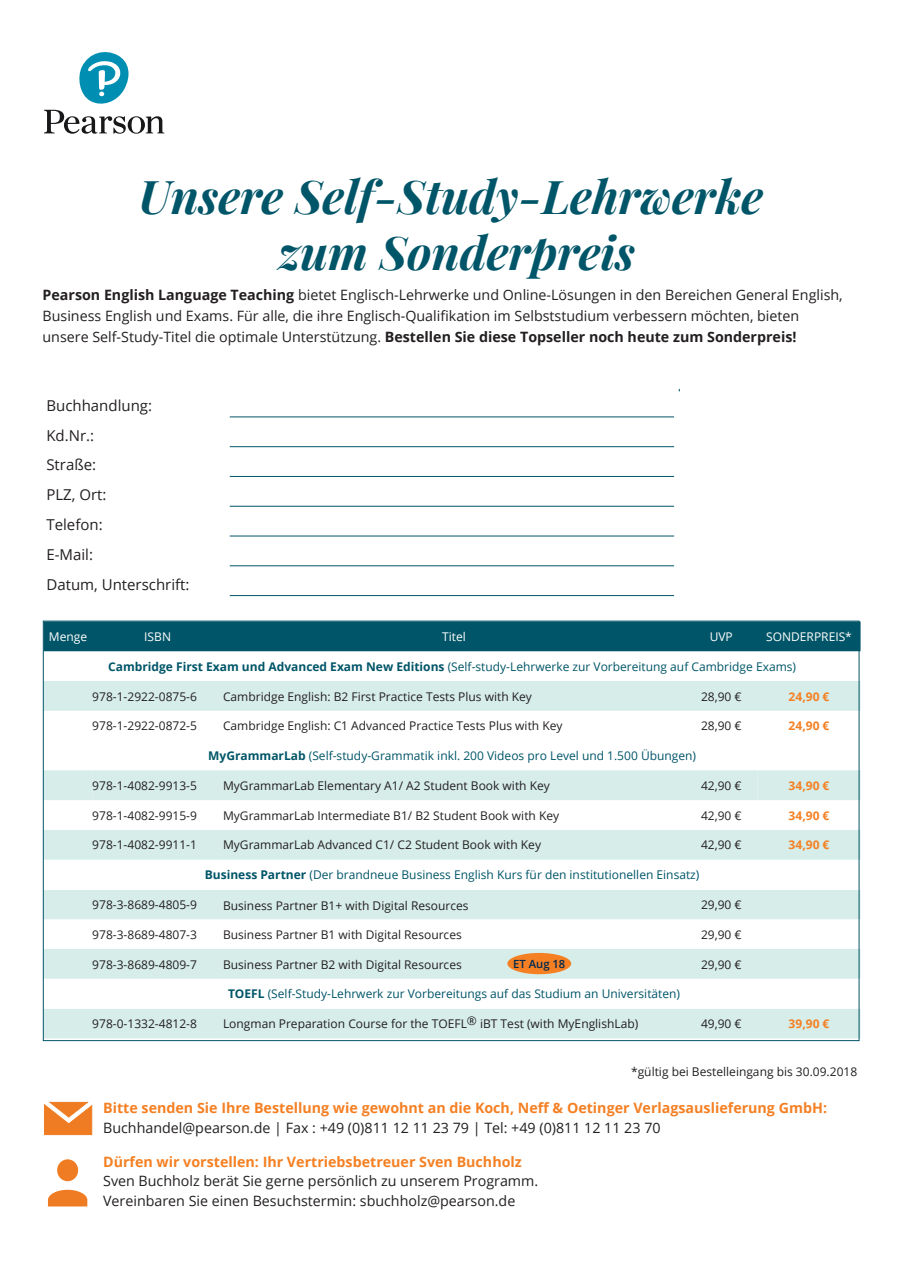
<style>
.page{position:relative;width:902px;height:1272px;background:#fff}
.page>*{position:absolute;margin:0;border:0;box-sizing:border-box;transform-origin:0 0}
.t1{font:italic 700 46.5px "Playfair Display";color:#005568}
.t2{font:15px "Open Sans";color:#231f20}
.t3{font:14.25px/21px "Open Sans";color:#231f20}
.t4{font:700 14.25px "Open Sans";color:#f58023}
.t5{font:700 14.25px "Open Sans";color:#231f20}
.t6{font:12px "Open Sans";color:#231f20}
.t7{font:12px "Open Sans";color:#005568}
.t8{font:700 12px "Open Sans";color:#f58023}
.t9{font:12px "Open Sans";color:#fff}
.t10{font:600 11.25px "Open Sans";color:#00294e}
.s1{font-weight:700}
.s2{font-weight:400}
</style>
<div class="page">
<svg style="left:45px;top:52px;width:119px;height:82px"></svg>
<div style="left:45px;top:621px;width:815px;height:30px;background:#005568"></div>
<svg style="left:45px;top:681px;width:815px;height:89px"></svg>
<svg style="left:45px;top:770px;width:815px;height:268px;fill:#d6ede9"></svg>
<div style="left:44px;top:859px;width:816px;height:30px;background:#fff"></div>
<svg style="left:45px;top:978px;width:815px;height:30px"></svg>
<hr style="left:228px;top:416px;width:451px;height:1px;background:#005568">
<hr style="left:228px;top:446px;width:451px;height:1px;background:#005568">
<hr style="left:228px;top:476px;width:451px;height:1px;background:#005568">
<hr style="left:228px;top:506px;width:451px;height:1px;background:#005568">
<hr style="left:228px;top:535px;width:451px;height:1px;background:#005568">
<hr style="left:228px;top:565px;width:451px;height:1px;background:#005568">
<hr style="left:228px;top:595px;width:451px;height:1px;background:#005568">
<div style="left:674px;top:391px;width:9px;height:207px;background:#fff"></div>
<div style="left:221px;top:356px;width:9px;height:242px;background:#fff"></div>
<div style="left:507px;top:952px;width:64px;height:22px;background:#f58023;border-radius:50%"></div>
<svg style="left:44px;top:1101px;width:48px;height:33px;background:#f1944b"></svg>
<svg style="left:47px;top:1159px;width:41px;height:47px"></svg>
<p class="t1" style="left:139px;top:164px;width:626px">Unsere Self-Study-Lehrwerke</p>
<p class="t1" style="left:279px;top:220px;width:358px">zum Sonderpreis</p>
<p class="t3" style="left:43px;top:284px;width:801px"><span class="s1">Pearson English Language Teaching</span> bietet Englisch-Lehrwerke und Online-Lösungen in den Bereichen General English,<br>Business English und Exams. Für alle, die ihre Englisch-Qualifikation im Selbststudium verbessern möchten, bieten</p>
<p class="t5" style="left:43px;top:327px;width:755px"><span class="s2">unsere Self-Study-Titel die optimale Unterstützung.</span> Bestellen Sie diese Topseller noch heute zum Sonderpreis!</p>
<p class="t2" style="left:46px;top:395px;width:107px">Buchhandlung:</p>
<p class="t2" style="left:46px;top:425px;width:49px">Kd.Nr.:</p>
<p class="t2" style="left:46px;top:455px;width:51px">Straße:</p>
<p class="t2" style="left:46px;top:484px;width:62px">PLZ, Ort:</p>
<p class="t2" style="left:46px;top:514px;width:58px">Telefon:</p>
<p class="t2" style="left:46px;top:544px;width:48px">E-Mail:</p>
<p class="t2" style="left:46px;top:574px;width:145px">Datum, Unterschrift:</p>
<p class="t9" style="left:49px;top:628px;width:40px">Menge</p>
<p class="t9" style="left:144px;top:628px;width:28px">ISBN</p>
<p class="t9" style="left:442px;top:628px;width:25px">Titel</p>
<p class="t9" style="left:709px;top:628px;width:25px">UVP</p>
<p class="t9" style="left:766px;top:628px;width:87px">SONDERPREIS*</p>
<p class="t7" style="left:108px;top:658px;width:689px"><span class="s1">Cambridge First Exam und Advanced Exam New Editions</span> (Self-study-Lehrwerke zur Vorbereitung auf Cambridge Exams)</p>
<p class="t6" style="left:92px;top:688px;width:106px">978-1-2922-0875-6</p>
<p class="t6" style="left:223px;top:688px;width:310px">Cambridge English: B2 First Practice Tests Plus with Key</p>
<p class="t6" style="left:701px;top:688px;width:42px">28,90 €</p>
<p class="t8" style="left:788px;top:687px;width:42px">24,90 €</p>
<p class="t6" style="left:92px;top:717px;width:106px">978-1-2922-0872-5</p>
<p class="t6" style="left:223px;top:717px;width:341px">Cambridge English: C1 Advanced Practice Tests Plus with Key</p>
<p class="t6" style="left:701px;top:717px;width:42px">28,90 €</p>
<p class="t8" style="left:788px;top:717px;width:42px">24,90 €</p>
<p class="t7" style="left:208px;top:747px;width:489px"><span class="s1">MyGrammarLab</span> (Self-study-Grammatik inkl. 200 Videos pro Level und 1.500 Übungen)</p>
<p class="t6" style="left:92px;top:777px;width:106px">978-1-4082-9913-5</p>
<p class="t6" style="left:223px;top:777px;width:328px">MyGrammarLab Elementary A1/ A2 Student Book with Key</p>
<p class="t6" style="left:701px;top:777px;width:42px">42,90 €</p>
<p class="t8" style="left:788px;top:777px;width:42px">34,90 €</p>
<p class="t6" style="left:92px;top:807px;width:106px">978-1-4082-9915-9</p>
<p class="t6" style="left:223px;top:807px;width:337px">MyGrammarLab Intermediate B1/ B2 Student Book with Key</p>
<p class="t6" style="left:701px;top:807px;width:42px">42,90 €</p>
<p class="t8" style="left:788px;top:806px;width:42px">34,90 €</p>
<p class="t6" style="left:92px;top:836px;width:106px">978-1-4082-9911-1</p>
<p class="t6" style="left:223px;top:836px;width:319px">MyGrammarLab Advanced C1/ C2 Student Book with Key</p>
<p class="t6" style="left:701px;top:836px;width:42px">42,90 €</p>
<p class="t8" style="left:788px;top:836px;width:42px">34,90 €</p>
<p class="t7" style="left:205px;top:866px;width:496px"><span class="s1">Business Partner</span> (Der brandneue Business English Kurs für den institutionellen Einsatz)</p>
<p class="t6" style="left:92px;top:896px;width:106px">978-3-8689-4805-9</p>
<p class="t6" style="left:223px;top:897px;width:247px">Business Partner B1+ with Digital Resources</p>
<p class="t6" style="left:701px;top:896px;width:42px">29,90 €</p>
<p class="t6" style="left:92px;top:926px;width:106px">978-3-8689-4807-3</p>
<p class="t6" style="left:223px;top:926px;width:240px">Business Partner B1 with Digital Resources</p>
<p class="t6" style="left:701px;top:926px;width:42px">29,90 €</p>
<p class="t6" style="left:92px;top:955px;width:106px">978-3-8689-4809-7</p>
<p class="t6" style="left:223px;top:955px;width:240px">Business Partner B2 with Digital Resources</p>
<p class="t6" style="left:701px;top:955px;width:42px">29,90 €</p>
<p class="t7" style="left:228px;top:985px;width:453px"><span class="s1">TOEFL</span> (Self-Study-Lehrwerk zur Vorbereitungs auf das Studium an Universitäten)</p>
<p class="t6" style="left:92px;top:1015px;width:106px">978-0-1332-4812-8</p>
<p class="t6" style="left:223px;top:1015px;width:416px">Longman Preparation Course for the TOEFL® iBT Test (with MyEnglishLab)</p>
<p class="t6" style="left:701px;top:1015px;width:42px">49,90 €</p>
<p class="t8" style="left:788px;top:1015px;width:42px">39,90 €</p>
<p class="t10" style="left:513px;top:956px;width:54px">ET Aug 18</p>
<p class="t6" style="left:631px;top:1062px;width:228px">*gültig bei Bestelleingang bis 30.09.2018</p>
<p class="t4" style="left:103px;top:1098px;width:725px">Bitte senden Sie Ihre Bestellung wie gewohnt an die Koch, Neff &amp; Oetinger Verlagsauslieferung GmbH:</p>
<p class="t3" style="left:103px;top:1116px;width:559px">Buchhandel@pearson.de | Fax : +49 (0)811 12 11 23 79 | Tel: +49 (0)811 12 11 23 70</p>
<p class="t4" style="left:103px;top:1151px;width:420px">Dürfen wir vorstellen: Ihr Vertriebsbetreuer Sven Buchholz</p>
<p class="t3" style="left:103px;top:1170px;width:436px">Sven Buchholz berät Sie gerne persönlich zu unserem Programm.</p>
<p class="t3" style="left:103px;top:1189px;width:413px">Vereinbaren Sie einen Besuchstermin: sbuchholz@pearson.de</p>
</div>
